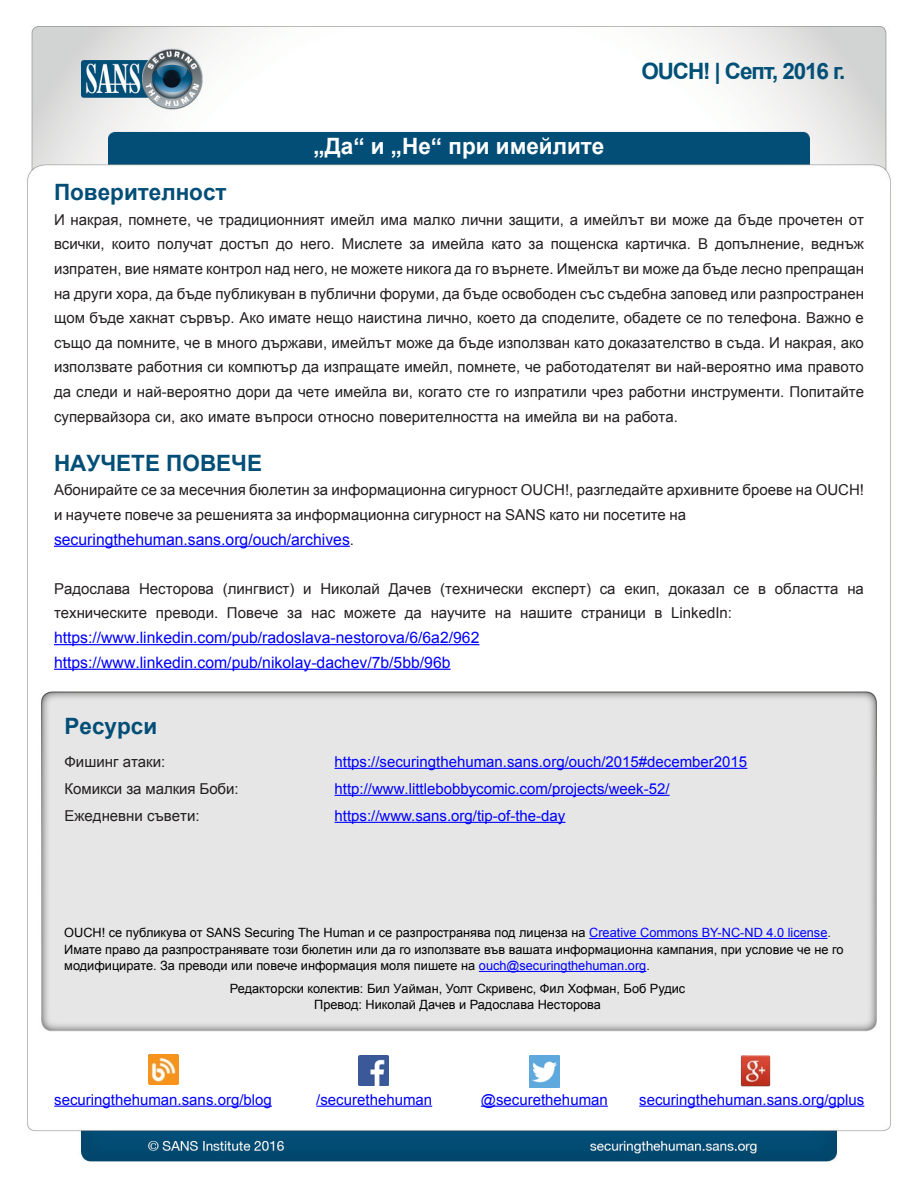
<style>
.page{position:relative;width:918px;height:1188px;background:#fff}
.page>*{position:absolute;margin:0;border:0;box-sizing:border-box;transform-origin:0 0}
.MainText{font:700 22.5px "Arial";color:#024e77}
.t1{font:700 22.5px "Arial";color:#fff}
.t2{font:700 22.5px "Arial";letter-spacing:-.05em;color:#004f77}
.MainText-2{font:15.75px "Arial";color:#00f}
.MainText-3{font:15px/24.6px "Arial";color:#231f20}
.MainText-4{font:15px "Arial";color:#00f}
.t3{font:12.75px/16.5px "Arial";color:#000}
.s1{font-size:15px;color:#231f20}
.s2{color:#00f}
.s3{color:#231f20}
</style>
<div class="page">
<img style="left:27px;top:26px;width:864px;height:1136px">
<hr style="left:54px;top:546px;width:296px;height:1px;background:#00f">
<hr style="left:54px;top:644px;width:425px;height:1px;background:#00f">
<hr style="left:54px;top:669px;width:397px;height:1px;background:#00f">
<hr style="left:589px;top:938px;width:238px;height:1px;background:#00f">
<hr style="left:479px;top:971px;width:167px;height:1px;background:#00f">
<hr style="left:335px;top:768px;width:412px;height:1px;background:#00f">
<hr style="left:335px;top:795px;width:335px;height:1px;background:#00f">
<hr style="left:335px;top:822px;width:230px;height:1px;background:#00f">
<img style="left:148px;top:1054px;width:30px;height:30px">
<hr style="left:54px;top:1106px;width:218px;height:1px;background:#00f">
<img style="left:359px;top:1055px;width:30px;height:30px">
<hr style="left:316px;top:1106px;width:116px;height:1px;background:#00f">
<img style="left:530px;top:1055px;width:30px;height:32px">
<hr style="left:481px;top:1106px;width:127px;height:1px;background:#00f">
<img style="left:741px;top:1054px;width:30px;height:32px">
<hr style="left:639px;top:1106px;width:225px;height:1px;background:#00f">
<h1 class="t1" style="left:314px;top:132px;width:292px">„Да“ и „Не“ при имейлите</h1>
<h1 class="t2" style="left:641px;top:56px;width:205px">OUCH! | Септ, 2016 .г</h1>
<p class="MainText" style="left:54px;top:177px;width:174px">Поверителност</p>
<p class="MainText-3" style="left:54px;top:207px;width:811px;text-align:right">И накрая, помнете, че традиционният имейл има малко лични защити а, имейлът ви може да бъде прочетен от веднъж</p>
<p class="MainText-3" style="left:342px;top:232px;width:62px">Мислете</p>
<p class="MainText-3" style="left:626px;top:232px;width:84px">картичка В.</p>
<p class="MainText-3" style="left:432px;top:232px;width:54px">имейла</p>
<p class="MainText-3" style="left:54px;top:232px;width:812px">всички,<br>изпратен, вие нямате контрол над него, не можете никога да го върнете. Имейлът ви може да бъде лесно препращан на други хора, да бъде публикуван в публични форуми, да бъде освободен със съдебна заповед или разпространен щом бъде хакнат сървър. Ако имате нещо наистина лично, което да споделите, обадете се по телефона. Важно е също да помните, че в много държави, имейлът може да бъде използван като доказателство в съда И. накрая, ако използвате работния си компютър да изпращате имейл, помнете, че работодателят ви най-вероятно има правото да следи и най-вероятно дори да чете имейла ви, когато сте го изпратили чрез работни инструменти. Попитайте супервайзора си, ако имате въпроси относно поверителността на имейла ви на работа.</p>
<p class="MainText" style="left:54px;top:448px;width:210px">НАУЧЕТЕ ПОВЕЧЕ</p>
<p class="MainText-3" style="left:54px;top:478px;width:812px">Абонирайте се за месечния бюлетин за информационна сигурност OUCH ,! разгледайте архивните броеве на OUCH! и научете повече за решенията за информационна сигурност на SANS като ни посетите на</p>
<p class="MainText-2" style="left:54px;top:529px;width:302px">securingthehuman.sans.org/ouch/archives<span class="s1">.</span></p>
<p class="MainText-3" style="left:847px;top:576px;width:18px">на</p>
<p class="MainText-3" style="left:112px;top:232px;width:40px">които</p>
<p class="MainText-3" style="left:157px;top:232px;width:57px">получат</p>
<p class="MainText-3" style="left:220px;top:232px;width:50px">достъп</p>
<p class="MainText-3" style="left:276px;top:232px;width:19px">до</p>
<p class="MainText-3" style="left:300px;top:232px;width:36px">него.</p>
<p class="MainText-3" style="left:410px;top:232px;width:17px">за</p>
<p class="MainText-3" style="left:491px;top:232px;width:32px">като</p>
<p class="MainText-3" style="left:529px;top:232px;width:17px">за</p>
<p class="MainText-3" style="left:551px;top:232px;width:69px">пощенска</p>
<p class="MainText-3" style="left:715px;top:232px;width:91px">допълнение,</p>
<p class="MainText-3" style="left:775px;top:576px;width:65px">областта</p>
<p class="MainText-3" style="left:223px;top:576px;width:73px">(лингвист)</p>
<p class="MainText-3" style="left:440px;top:576px;width:84px">(технически</p>
<p class="MainText-3" style="left:532px;top:576px;width:61px">експерт)</p>
<p class="MainText-3" style="left:54px;top:576px;width:78px">Радослава</p>
<p class="MainText-3" style="left:139px;top:576px;width:76px">Несторова</p>
<p class="MainText-3" style="left:320px;top:576px;width:61px">Николай</p>
<p class="MainText-3" style="left:389px;top:576px;width:44px">Дачев</p>
<p class="MainText-3" style="left:600px;top:576px;width:17px">са</p>
<p class="MainText-3" style="left:624px;top:576px;width:37px">екип,</p>
<p class="MainText-3" style="left:669px;top:576px;width:57px">доказал</p>
<p class="MainText-3" style="left:734px;top:576px;width:17px">се</p>
<p class="MainText-3" style="left:303px;top:576px;width:10px">и</p>
<p class="MainText-3" style="left:758px;top:576px;width:9px">в</p>
<p class="MainText-3" style="left:227px;top:601px;width:53px">Повече</p>
<p class="MainText-3" style="left:54px;top:601px;width:95px">техническите</p>
<p class="MainText-2" style="left:54px;top:627px;width:427px">https://www.linkedin.com/pub/radoslava-nestorova/6/6a2/962</p>
<p class="MainText-2" style="left:54px;top:652px;width:398px">https://www.linkedin.com/pub/nikolay-dachev/7b/5bb/96b</p>
<p class="MainText-3" style="left:156px;top:601px;width:64px">преводи.</p>
<p class="MainText-3" style="left:287px;top:601px;width:17px">за</p>
<p class="MainText-3" style="left:311px;top:601px;width:26px">нас</p>
<p class="MainText-3" style="left:344px;top:601px;width:54px">можете</p>
<p class="MainText-3" style="left:405px;top:601px;width:19px">да</p>
<p class="MainText-3" style="left:431px;top:601px;width:57px">научите</p>
<p class="MainText-3" style="left:495px;top:601px;width:18px">на</p>
<p class="MainText-3" style="left:520px;top:601px;width:54px">нашите</p>
<p class="MainText-3" style="left:581px;top:601px;width:66px">страници</p>
<p class="MainText-3" style="left:655px;top:601px;width:9px">в</p>
<p class="MainText-3" style="left:671px;top:601px;width:62px">LinkedIn:</p>
<p class="MainText" style="left:65px;top:711px;width:94px">Ресурси</p>
<p class="MainText-3" style="left:65px;top:749px;width:102px">Фишинг атаки:</p>
<p class="MainText-4" style="left:335px;top:752px;width:414px">https://securingthehuman.sans.org/ouch/2015#december2015</p>
<p class="MainText-3" style="left:65px;top:776px;width:176px">Комикси за малкия Боби:</p>
<p class="MainText-4" style="left:335px;top:779px;width:337px">http://www.littlebobbycomic.com/projects/week-52/</p>
<p class="MainText-3" style="left:65px;top:803px;width:137px">Ежедневни съвети:</p>
<p class="MainText-4" style="left:335px;top:806px;width:232px">https://www.sans.org/tip-of-the-day</p>
<p class="t3" style="left:64px;top:925px;width:781px">OUCH! се публикува от SANS Securing The Human и се разпространява под лиценза на <span class="s2">Creative Commons BY-NC-ND 4.0 license</span><span class="s3">.<br></span>Имате право да разпространявате този бюлетин или да го използвате във вашата информационна кампания, при условие че не го модифицирате. За преводи или повече информация моля пишете на <span class="s2">ouch@securingthehuman.org</span><span class="s3">.</span></p>
<p class="t3" style="left:230px;top:980px;width:457px">Редакторски колектив: Бил Уайман, Уолт Скривенс, Фил Хофман, Боб Рудис</p>
<p class="t3" style="left:314px;top:997px;width:288px">Превод: Николай Дачев и Радослава Несторова</p>
<p class="MainText-4" style="left:54px;top:1090px;width:219px">securingthehuman.sans.org/blog</p>
<p class="MainText-4" style="left:316px;top:1090px;width:117px">/securethehuman</p>
<p class="MainText-4" style="left:481px;top:1090px;width:128px">@securethehuman</p>
<p class="MainText-4" style="left:639px;top:1090px;width:227px">securingthehuman.sans.org/gplus</p>
</div>
